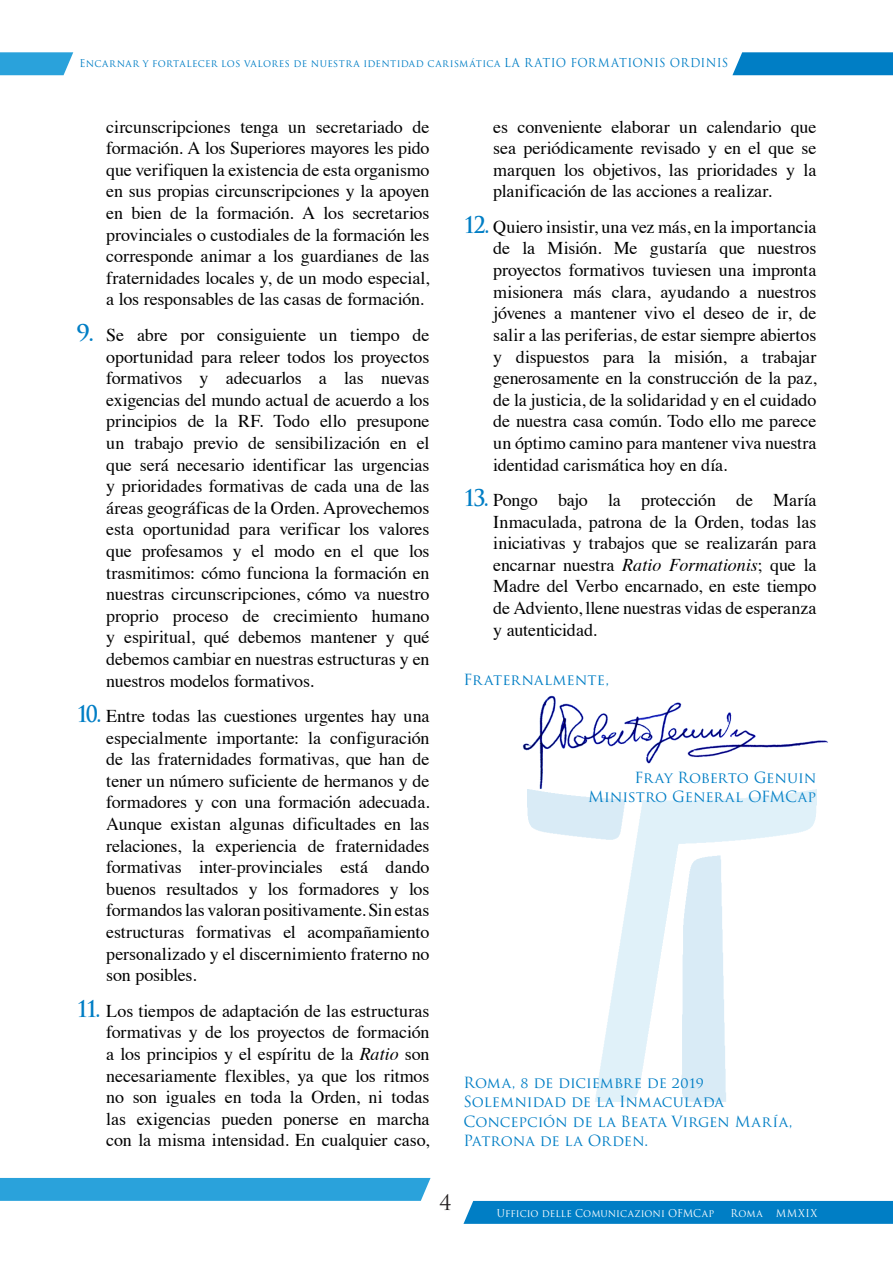
<style>
.page{position:relative;width:893px;height:1263px;background:#fff}
.page>*{position:absolute;margin:0;border:0;box-sizing:border-box;transform-origin:0 0}
.t1{font:21px "Trajan Pro";color:#231f20}
.tekst{font:18px/21.6px "Times";letter-spacing:-.01em;color:#000;text-align:justify}
.t2{font:15px/19.5px "Trajan Pro";letter-spacing:-.005em;color:#007ec5}
.t3{font:15px "Trajan Pro";letter-spacing:.02em;color:#007ec5}
.t4{font:10.5px "Trajan Pro";letter-spacing:.035em;color:#007ec5;scale:.95 1}
.t5{font:10.5px "Trajan Pro";letter-spacing:.005em;color:#fff;scale:.95 1}
.t6{font:10.5px "Trajan Pro";letter-spacing:.05em;color:#fff;scale:.95 1}
.s1{font-size:12px}
.s2{font-family:"Trajan Pro";font-weight:700;font-size:22.5px;color:#007ec5}
.s3{font-style:italic}
</style>
<div class="page">
<div style="left:0;top:1178px;width:431px;height:23px;background:#2aa2db"></div>
<div style="left:463px;top:1201px;width:430px;height:23px;background:#007ec5"></div>
<svg style="left:0;top:52px;width:73px;height:23px;background:#39a8dd"></svg>
<svg style="left:732px;top:52px;width:161px;height:23px;background:#0b84c7"></svg>
<img style="left:527px;top:794px;width:289px;height:307px">
<img style="left:522px;top:695px;width:306px;height:99px">
<p class="t4" style="left:79px;top:57px;width:685px">Encarnar y fortalecer los valores de nuestra identidad carismática <span class="s1">LA RATIO FORMATIONIS ORDINIS</span></p>
<p class="tekst" style="left:106px;top:114px;width:325px">circunscripciones tenga un secretariado de formación. A los Superiores mayores les pido que verifiquen la existencia de esta organismo en sus propias circunscripciones y la apoyen en bien de la formación. A los secretarios provinciales o custodiales de la formación les corresponde animar a los guardianes de las fraternidades locales y, de un modo especial, a los responsables de las casas de formación.</p>
<p class="tekst" style="left:106px;top:322px;width:325px;text-indent:-30px"><span class="s2">9.</span> Se abre por consiguiente un tiempo de oportunidad para releer todos los proyectos formativos y adecuarlos a las nuevas exigencias del mundo actual de acuerdo a los principios de la RF. Todo ello presupone un trabajo previo de sensibilización en el que será necesario identificar las urgencias y prioridades formativas de cada una de las áreas geográficas de la Orden. Aprovechemos esta oportunidad para verificar los valores que profesamos y el modo en el que los trasmitimos: cómo funciona la formación en nuestras circunscripciones, cómo va nuestro proprio proceso de crecimiento humano y espiritual, qué debemos mantener y qué debemos cambiar en nuestras estructuras y en nuestros modelos formativos.</p>
<p class="tekst" style="left:106px;top:704px;width:325px;text-indent:-30px"><span class="s2">10.</span> Entre todas las cuestiones urgentes hay una especialmente importante: la configuración de las fraternidades formativas, que han de tener un número suficiente de hermanos y de formadores y con una formación adecuada.<br>Aunque existan algunas dificultades en las relaciones, la experiencia de fraternidades formativas inter-provinciales está dando buenos resultados y los formadores y los formandos las valoran positivamente. Sin estas estructuras formativas el acompañamiento personalizado y el discernimiento fraterno no son posibles.</p>
<p class="tekst" style="left:106px;top:998px;width:325px;text-indent:-30px"><span class="s2">11.</span> Los tiempos de adaptación de las estructuras formativas y de los proyectos de formación a los principios y el espíritu de la <span class="s3">Ratio</span> son necesariamente flexibles, ya que los ritmos no son iguales en toda la Orden, ni todas las exigencias pueden ponerse en marcha con la misma intensidad. En cualquier caso,</p>
<p class="tekst" style="left:493px;top:114px;width:325px">es conveniente elaborar un calendario que sea periódicamente revisado y en el que se marquen los objetivos, las prioridades y la planificación de las acciones a realizar.</p>
<p class="tekst" style="left:493px;top:214px;width:325px;text-indent:-30px"><span class="s2">12.</span> Quiero insistir, una vez más, en la importancia de la Misión. Me gustaría que nuestros proyectos formativos tuviesen una impronta misionera más clara, ayudando a nuestros jóvenes a mantener vivo el deseo de ir, de salir a las periferias, de estar siempre abiertos y dispuestos para la misión, a trabajar generosamente en la construcción de la paz, de la justicia, de la solidaridad y en el cuidado de nuestra casa común. Todo ello me parece un óptimo camino para mantener viva nuestra identidad carismática hoy en día.</p>
<p class="tekst" style="left:493px;top:488px;width:325px;text-indent:-30px"><span class="s2">13.</span> Pongo bajo la protección de María Inmaculada, patrona de la Orden, todas las iniciativas y trabajos que se realizarán para encarnar nuestra <span class="s3">Ratio Formationis</span>; que la Madre del Verbo encarnado, en este tiempo de Adviento, llene nuestras vidas de esperanza y autenticidad.</p>
<p class="t3" style="left:463px;top:670px;width:147px">Fraternalmente,</p>
<p class="t2" style="left:634px;top:767px;width:184px">Fray Roberto Genuin</p>
<p class="t2" style="left:588px;top:787px;width:230px">Ministro General OFMCap</p>
<p class="t2" style="left:463px;top:1072px;width:242px">Roma, 8 de diciembre de 2019</p>
<p class="t2" style="left:463px;top:1092px;width:330px">Solemnidad de la Inmaculada<br>Concepción de la Beata Virgen María,</p>
<p class="t2" style="left:463px;top:1131px;width:186px">Patrona de la Orden.</p>
<p class="t1" style="left:439px;top:1189px;width:13px">4</p>
<p class="t5" style="left:497px;top:1206px;width:231px">Ufficio delle Comunicazioni OFMCap</p>
<p class="t6" style="left:731px;top:1206px;width:93px">Roma MMXIX</p>
</div>
